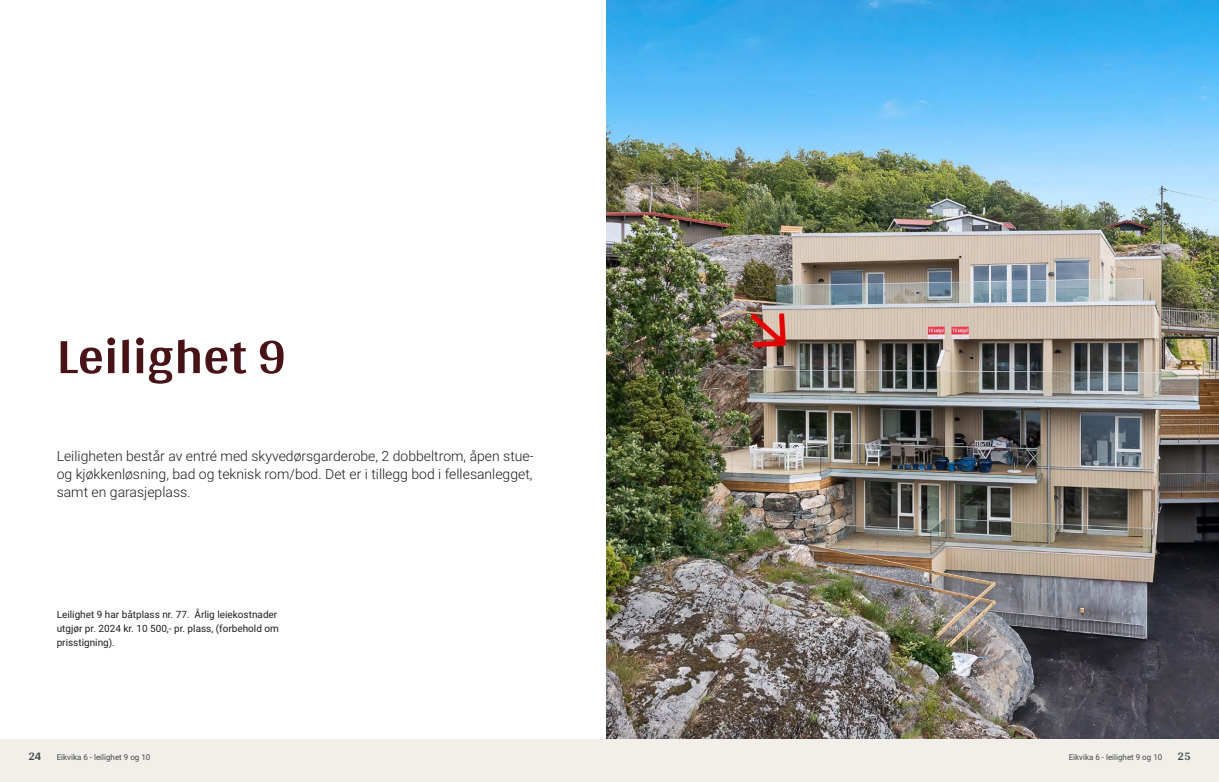
<style>
.page{position:relative;width:1219px;height:782px;background:#fff}
.page>*{position:absolute;margin:0;border:0;box-sizing:border-box;transform-origin:0 0}
.t1{font:700 52px "Arya";color:#481317}
.t2{font:300 14px/18px "Roboto";color:#1d1d1b;text-align:justify}
.t3{font:700 12px "Arya";color:#414749}
.t4{font:10px/14px "Roboto";color:#1d1d1b}
.t5{font:8px "Roboto";color:#414749}
</style>
<div class="page">
<div style="left:0;top:739px;width:612px;height:42px;background:#f2eeea"></div>
<img style="left:607px;top:0;width:612px;height:739px">
<div style="left:607px;top:739px;width:612px;height:42px;background:#f2eeea"></div>
<h1 class="t1" style="left:57px;top:324px;width:231px">Leilighet 9</h1>
<p class="t2" style="left:57px;top:446px;width:479px">Leiligheten består av entré med skyvedørsgarderobe, 2 dobbeltrom, åpen stue‑ og kjøkkenløsning, bad og teknisk rom/bod. Det er i tillegg bod i fellesanlegget, samt en garasjeplass.</p>
<p class="t4" style="left:57px;top:606px;width:224px">Leilighet 9 har båtplass nr. 77. Årlig leiekostnader utgjør pr. 2024 kr. 10 500,‑ pr. plass, (forbehold om prisstigning).</p>
<p class="t3" style="left:28px;top:749px;width:15px">24</p>
<p class="t5" style="left:57px;top:751px;width:95px">Eikvika 6 ‑ leilighet 9 og 10</p>
<p class="t5" style="left:1069px;top:751px;width:95px">Eikvika 6 ‑ leilighet 9 og 10</p>
<p class="t3" style="left:1177px;top:749px;width:15px">25</p>
</div>
